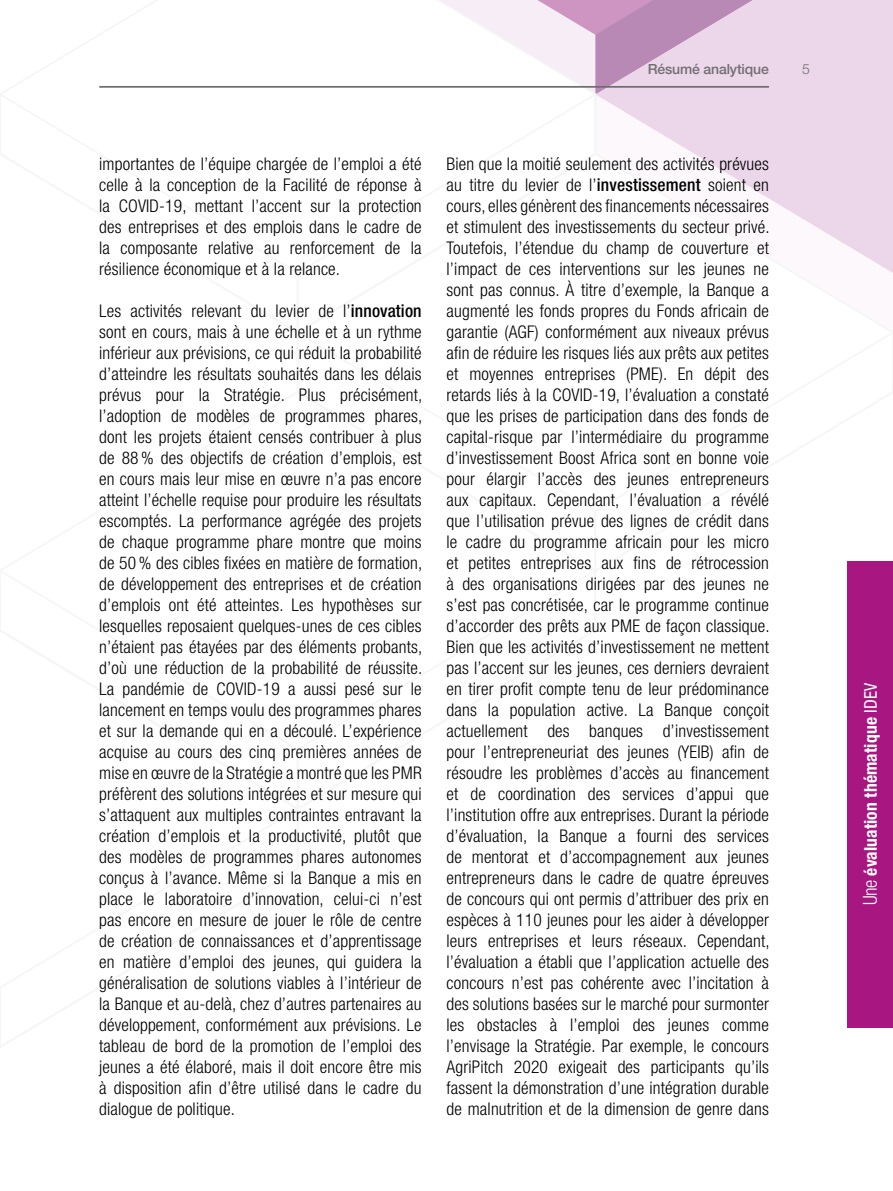
<style>
.page{position:relative;width:893px;height:1191px;background:#fff}
.page>*{position:absolute;margin:0;border:0;box-sizing:border-box;transform-origin:0 0}
.t1{font:300 condensed 17.5px/21px "Helvetica Neue LT Std";letter-spacing:.01em;color:#000;text-align:justify}
.t2{font:700 condensed 17.5px "Helvetica Neue LT Std";letter-spacing:.01em;color:#fff}
.t3{font:500 14px "Helvetica Neue LT Std";letter-spacing:-.01em;color:#706f6f}
.t4{font:300 14px "Helvetica Neue LT Std";color:#706f6f}
.s1{font-weight:500}
.s2{font-weight:300;font-size:19.25px}
.s3{font-weight:400}
</style>
<div class="page">
<div style="left:773px;top:0;width:120px;height:94px;background:#ebd6ea"></div>
<svg style="left:598px;top:94px;width:295px;height:58px;fill:#ebd6ea"></svg>
<svg style="left:597px;top:0;width:176px;height:94px;background:#d5b3d2"></svg>
<svg style="left:692px;top:152px;width:201px;height:121px"></svg>
<svg style="left:440px;top:0;width:157px;height:91px"></svg>
<hr style="left:99px;top:86px;width:670px;height:2px;background:#706f6f">
<div style="left:847px;top:561px;width:46px;height:466px;background:#a71681"></div>
<p class="t3" style="left:648px;top:61px;width:123px">Résumé analytique</p>
<p class="t4" style="left:802px;top:61px;width:9px">5</p>
<p class="t1" style="left:99px;top:153px;width:324px">importantes de l’équipe chargée de l’emploi a été celle à la conception de la Facilité de réponse à la COVID-19, mettant l’accent sur la protection des entreprises et des emplois dans le cadre de la composante relative au renforcement de la résilience économique et à la relance.</p>
<p class="t1" style="left:99px;top:300px;width:325px">Les activités relevant du levier de l’<span class="s1">innovation </span>sont en cours, mais à une échelle et à un rythme inférieur aux prévisions, ce qui réduit la probabilité d’atteindre les résultats souhaités dans les délais prévus pour la Stratégie. Plus précisément, l’adoption de modèles de programmes phares, dont les projets étaient censés contribuer à plus de 88 % des objectifs de création d’emplois, est en cours mais leur mise en œuvre n’a pas encore atteint l’échelle requise pour produire les résultats escomptés. La performance agrégée des projets de chaque programme phare montre que moins de 50 % des cibles fixées en matière de formation, de développement des entreprises et de création d’emplois ont été atteintes. Les hypothèses sur lesquelles reposaient quelques-unes de ces cibles n’étaient pas étayées par des éléments probants, d’où une réduction de la probabilité de réussite.<br>La pandémie de COVID-19 a aussi pesé sur le lancement en temps voulu des programmes phares et sur la demande qui en a découlé. L’expérience acquise au cours des cinq premières années de mise en œuvre de la Stratégie a montré que les PMR préfèrent des solutions intégrées et sur mesure qui s’attaquent aux multiples contraintes entravant la création d’emplois et la productivité, plutôt que des modèles de programmes phares autonomes conçus à l’avance. Même si la Banque a mis en place le laboratoire d’innovation, celui-ci n’est pas encore en mesure de jouer le rôle de centre de création de connaissances et d’apprentissage en matière d’emploi des jeunes, qui guidera la généralisation de solutions viables à l’intérieur de la Banque et au-delà, chez d’autres partenaires au développement, conformément aux prévisions. Le tableau de bord de la promotion de l’emploi des jeunes a été élaboré, mais il doit encore être mis à disposition afin d’être utilisé dans le cadre du dialogue de politique.</p>
<p class="t1" style="left:446px;top:153px;width:325px">Bien que la moitié seulement des activités prévues au titre du levier de l’<span class="s1">investissement</span> soient en cours, elles génèrent des financements nécessaires et stimulent des investissements du secteur privé.<br>Toutefois, l’étendue du champ de couverture et l’impact de ces interventions sur les jeunes ne sont pas connus. À titre d’exemple, la Banque a augmenté les fonds propres du Fonds africain de garantie (AGF) conformément aux niveaux prévus afin de réduire les risques liés aux prêts aux petites et moyennes entreprises (PME). En dépit des retards liés à la COVID-19, l’évaluation a constaté que les prises de participation dans des fonds de capital-risque par l’intermédiaire du programme d’investissement Boost Africa sont en bonne voie pour élargir l’accès des jeunes entrepreneurs aux capitaux. Cependant, l’évaluation a révélé que l’utilisation prévue des lignes de crédit dans le cadre du programme africain pour les micro et petites entreprises aux fins de rétrocession à des organisations dirigées par des jeunes ne s’est pas concrétisée, car le programme continue d’accorder des prêts aux PME de façon classique.<br>Bien que les activités d’investissement ne mettent pas l’accent sur les jeunes, ces derniers devraient en tirer profit compte tenu de leur prédominance dans la population active. La Banque conçoit actuellement des banques d’investissement pour l’entrepreneuriat des jeunes (YEIB) afin de résoudre les problèmes d’accès au financement et de coordination des services d’appui que l’institution offre aux entreprises. Durant la période d’évaluation, la Banque a fourni des services de mentorat et d’accompagnement aux jeunes entrepreneurs dans le cadre de quatre épreuves de concours qui ont permis d’attribuer des prix en espèces à 110 jeunes pour les aider à développer leurs entreprises et leurs réseaux. Cependant, l’évaluation a établi que l’application actuelle des concours n’est pas cohérente avec l’incitation à des solutions basées sur le marché pour surmonter les obstacles à l’emploi des jeunes comme l’envisage la Stratégie. Par exemple, le concours AgriPitch 2020 exigeait des participants qu’ils fassent la démonstration d’une intégration durable de malnutrition et de la dimension de genre dans</p>
<p class="t2" style="left:860px;top:905px;width:224px;rotate:-90deg"><span class="s2">Une</span> évaluation thématique <span class="s3">IDEV</span></p>
</div>
